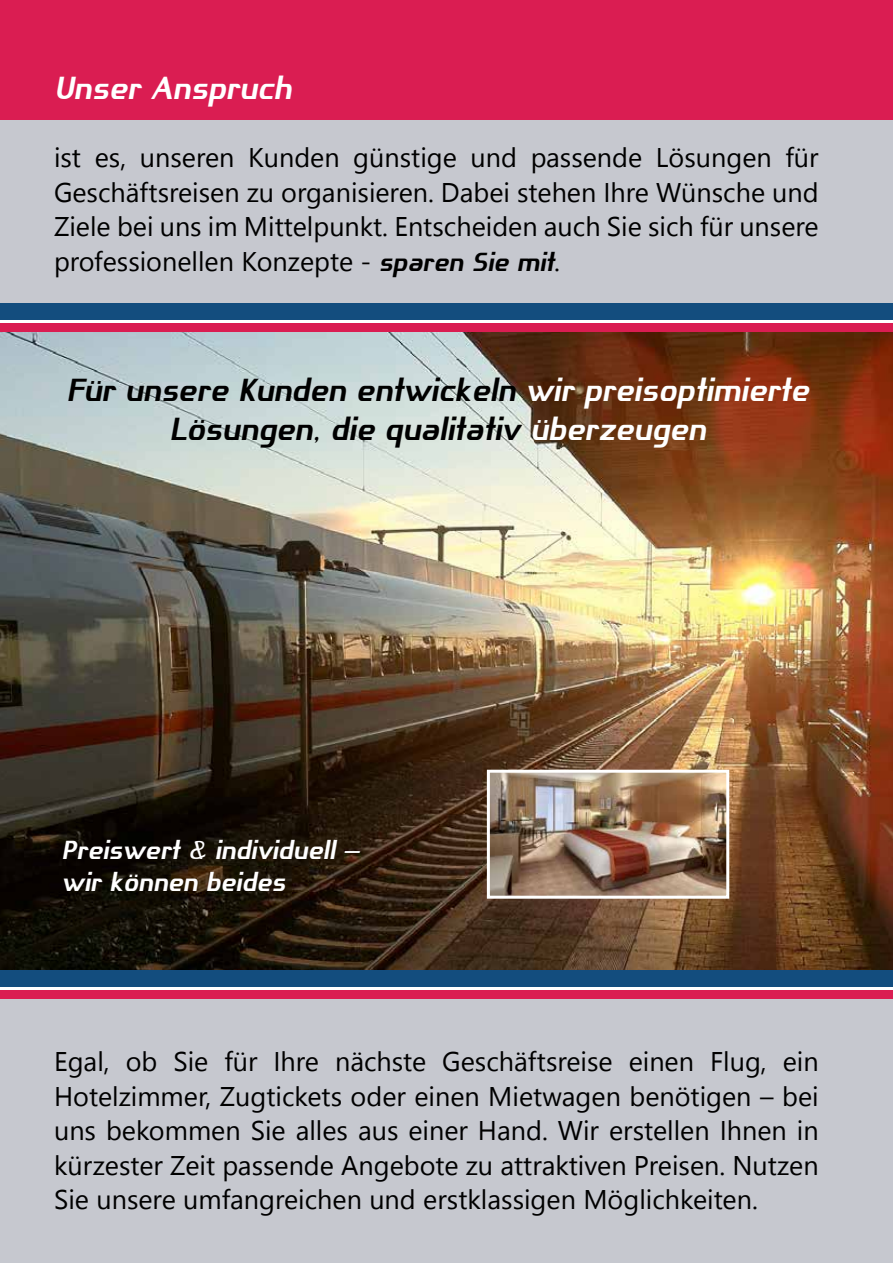
<style>
.page{position:relative;width:893px;height:1263px;background:#fff}
.page>*{position:absolute;margin:0;border:0;box-sizing:border-box;transform-origin:0 0}
.t1{font:33px/39.6px "Mangia";color:#000;text-align:center}
.t2{font:33px "Mangia";color:#fff}
.t3{font:27px/34.5px "Nirmala UI";color:#000;text-align:justify}
.t4{font:27px/32.4px "Mangia";color:#fff}
.s1{font-family:"Mangia"}
.s2{color:#fff}
</style>
<div class="page">
<img style="left:0;top:332px;width:893px;height:638px">
<div style="left:0;top:120px;width:893px;height:183px;background:#c6c8cf"></div>
<div style="left:0;top:999px;width:893px;height:264px;background:#c6c8cf"></div>
<div style="left:0;top:0;width:893px;height:120px;background:#da1d52"></div>
<img style="left:491px;top:774px;width:234px;height:121px">
<div style="left:487px;top:770px;width:242px;height:129px;border:3px solid #fff"></div>
<div style="left:0;top:303px;width:893px;height:16px;background:#134d7e"></div>
<div style="left:0;top:323px;width:893px;height:9px;background:#da1d52"></div>
<div style="left:0;top:970px;width:893px;height:16px;background:#134d7e"></div>
<div style="left:0;top:991px;width:893px;height:8px;background:#da1d52"></div>
<p class="t2" style="left:54px;top:69px;width:239px">Unser Anspruch</p>
<p class="t3" style="left:54px;top:139px;width:766px">ist es, unseren Kunden günstige und passende Lösungen für Geschäftsreisen zu organisieren. Dabei stehen Ihre Wünsche und Ziele bei uns im Mittelpunkt. Entscheiden auch Sie sich für unsere professionellen Konzepte - <span class="s1">sparen Sie mit</span>.</p>
<p class="t1" style="left:67px;top:370px;width:744px">Für unsere Kunden entwickeln <span class="s2">wir preisoptimierte<br></span>Lösungen, die qualitativ <span class="s2">überzeugen</span></p>
<p class="t4" style="left:62px;top:833px;width:298px">Preiswert &amp; individuell – wir können beides</p>
<p class="t3" style="left:54px;top:1043px;width:766px">Egal, ob Sie für Ihre nächste Geschäftsreise einen Flug, ein Hotelzimmer, Zugtickets oder einen Mietwagen benötigen – bei uns bekommen Sie alles aus einer Hand. Wir erstellen Ihnen in kürzester Zeit passende Angebote zu attraktiven Preisen. Nutzen Sie unsere umfangreichen und erstklassigen Möglichkeiten.</p>
</div>
